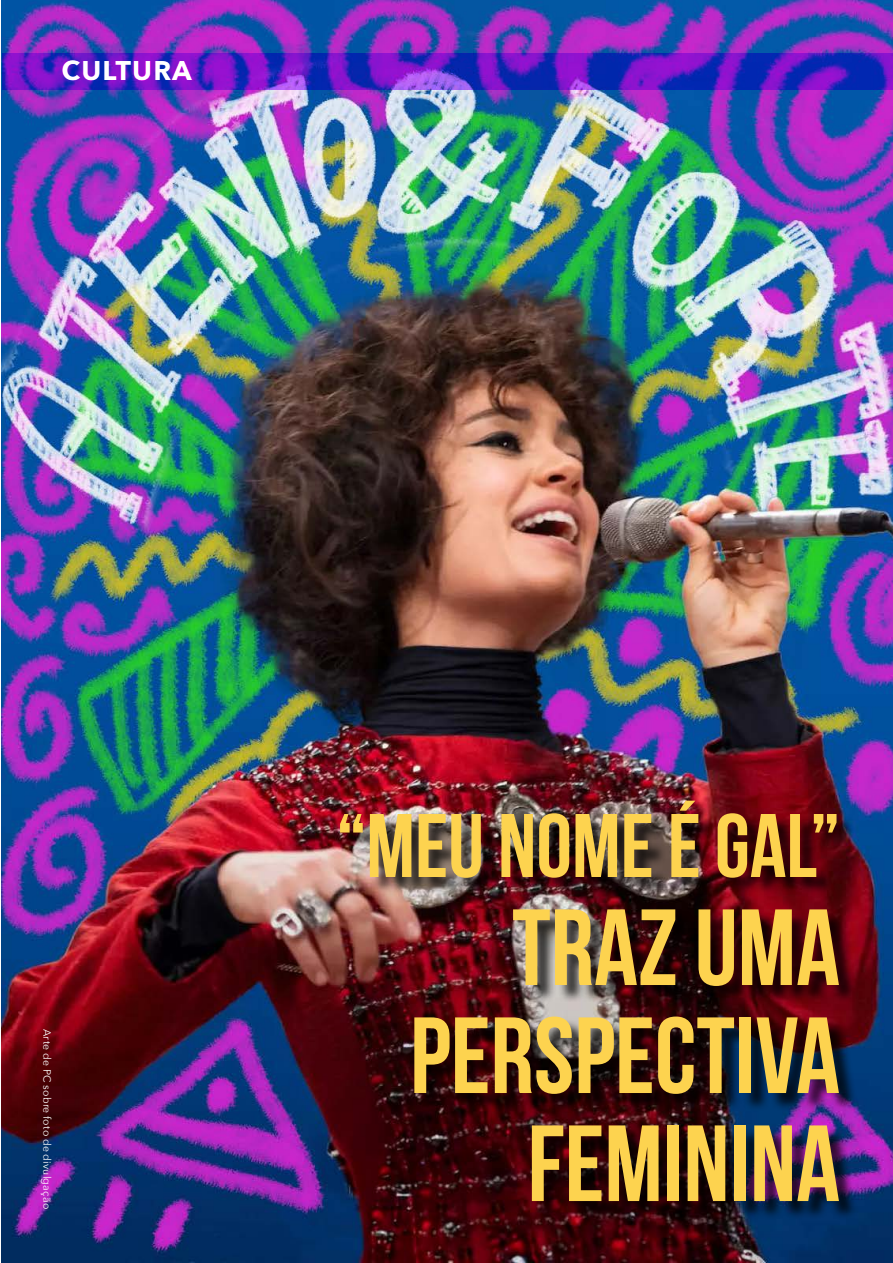
<style>
.page{position:relative;width:893px;height:1263px;background:#fff}
.page>*{position:absolute;margin:0;border:0;box-sizing:border-box;transform-origin:0 0}
.t1{font:700 108px/108px "Bebas Neue";color:#fdd34f;text-align:right}
.t2{font:700 90px "Bebas Neue";color:#fdd34f}
.t3{font:700 27px "Avenir Next";letter-spacing:.04em;color:#fff}
.t4{font:10.5px "Avenir Next";letter-spacing:.02em;color:#fff}
</style>
<div class="page">
<img style="left:1px;top:0;width:892px;height:1262px">
<svg style="left:2px;top:53px;width:891px;height:36px;background:#511fc1"></svg>
<div style="left:343px;top:802px;width:515px;height:417px;background:#000;opacity:.75"></div>
<h3 class="t3" style="left:62px;top:48px;width:132px">CULTURA</h3>
<p class="t4" style="left:56px;top:1029px;width:182px;rotate:90deg">Arte de PC sobre foto de divulgação</p>
<h2 class="t2" style="left:336px;top:796px;width:505px">“MEU NOME É GAL”</h2>
<h1 class="t1" style="left:410px;top:892px;width:432px">TRAZ UMA<br>PERSPECTIVA<br>FEMININA</h1>
</div>
